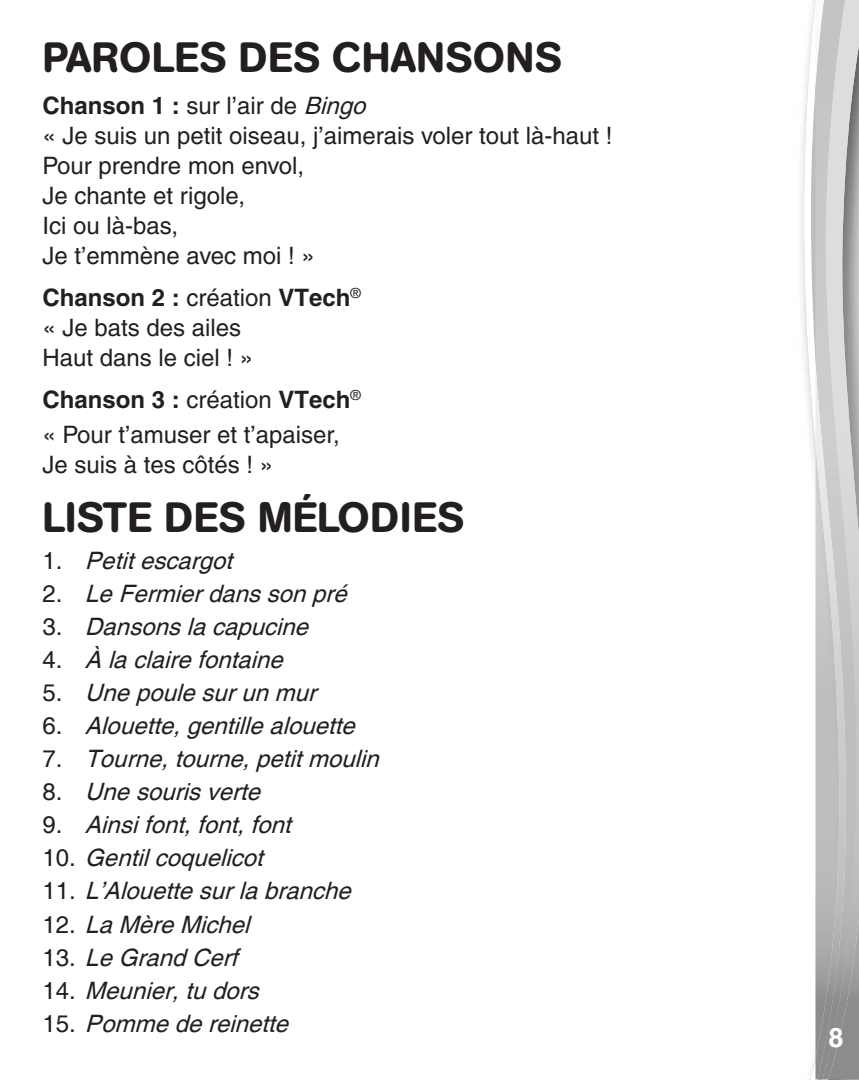
<style>
.page{position:relative;width:859px;height:1080px;background:#fff}
.page>*{position:absolute;margin:0;border:0;box-sizing:border-box;transform-origin:0 0}
.body_text_2{font:500 42px "AG Book Rounded";letter-spacing:.02em;color:#231f20}
.t1{font:700 27px "Helvetica";color:#fff}
.Body_text_2{font:italic 24px "Helvetica";color:#231f20}
.point{font:500 24px "Helvetica";color:#231f20}
.point-2{font:700 24px "Helvetica";color:#231f20}
.Wu_Sec_Head{font:700 24px "Helvetica";color:#231f20}
.body_text_2-2{font:500 24px "Helvetica";color:#231f20}
.s1{font-weight:700}
.s2{font-style:italic}
.s3{font-weight:500}
.s4{font-style:normal}
</style>
<div class="page">
<svg style="left:803px;top:0;width:12px;height:1080px"></svg>
<svg style="left:815px;top:1079px;width:13px;height:1px"></svg>
<img style="left:858px;top:0;width:1px;height:1079px">
<img style="left:848px;top:0;width:10px;height:1079px">
<img style="left:815px;top:0;width:33px;height:1079px">
<p class="body_text_2" style="left:42px;top:33px;width:521px">PAROLES DES CHANSONS</p>
<p class="point" style="left:42px;top:92px;width:332px"><span class="s1">Chanson 1 :</span> sur l’air de <span class="s2">Bingo</span></p>
<p class="point" style="left:42px;top:122px;width:572px">« Je suis un petit oiseau, j’aimerais voler tout là-haut !</p>
<p class="point" style="left:42px;top:152px;width:263px">Pour prendre mon envol,</p>
<p class="point" style="left:42px;top:182px;width:204px">Je chante et rigole,</p>
<p class="point" style="left:42px;top:212px;width:137px">Ici ou là-bas,</p>
<p class="point" style="left:42px;top:242px;width:274px">Je t’emmène avec moi ! »</p>
<p class="point-2" style="left:42px;top:283px;width:320px">Chanson 2 : <span class="s3">création</span> VTech<sup>®</sup></p>
<p class="point" style="left:42px;top:314px;width:200px">« Je bats des ailes</p>
<p class="point" style="left:42px;top:344px;width:212px">Haut dans le ciel ! »</p>
<p class="Wu_Sec_Head" style="left:42px;top:385px;width:320px">Chanson 3 : <span class="s3">création</span> VTech<sup>®</sup></p>
<p class="point" style="left:42px;top:420px;width:299px">« Pour t’amuser et t’apaiser,</p>
<p class="body_text_2-2" style="left:42px;top:450px;width:232px">Je suis à tes côtés ! »</p>
<p class="body_text_2" style="left:42px;top:492px;width:423px">LISTE DES MÉLODIES</p>
<p class="Body_text_2" style="left:42px;top:547px;width:199px"><span class="s4">1 .</span> Petitescargot</p>
<p class="Body_text_2" style="left:42px;top:580px;width:313px"><span class="s4">2 .</span> LeFermierdanssonpré</p>
<p class="Body_text_2" style="left:42px;top:613px;width:275px"><span class="s4">3 .</span> Dansonslacapucine</p>
<p class="Body_text_2" style="left:42px;top:646px;width:249px"><span class="s4">4 .</span> À laclairefontaine</p>
<p class="Body_text_2" style="left:42px;top:679px;width:283px"><span class="s4">5 .</span> Unepoulesurunmur</p>
<p class="Body_text_2" style="left:42px;top:712px;width:321px"><span class="s4">6 .</span> Alouette,gentillealouette</p>
<p class="Body_text_2" style="left:42px;top:745px;width:345px"><span class="s4">7 .</span> Tourne,tourne,petitmoulin</p>
<p class="Body_text_2" style="left:42px;top:778px;width:227px"><span class="s4">8 .</span> Unesourisverte</p>
<p class="Body_text_2" style="left:42px;top:811px;width:257px"><span class="s4">9 .</span> Ainsifont,font,font</p>
<p class="Body_text_2" style="left:42px;top:844px;width:229px"><span class="s4">1 0 .</span> Gentilcoquelicot</p>
<p class="Body_text_2" style="left:42px;top:877px;width:317px"><span class="s4">1 1 .</span> L’Alouettesurlabranche</p>
<p class="Body_text_2" style="left:42px;top:910px;width:216px"><span class="s4">1 2 .</span> LaMèreMichel</p>
<p class="Body_text_2" style="left:42px;top:943px;width:204px"><span class="s4">1 3 .</span> LeGrandCerf</p>
<p class="Body_text_2" style="left:42px;top:976px;width:225px"><span class="s4">1 4 .</span> Meunier,tudors</p>
<p class="Body_text_2" style="left:42px;top:1009px;width:255px"><span class="s4">1 5 .</span> Pommedereinette</p>
<p class="t1" style="left:828px;top:1021px;width:17px">8</p>
</div>
